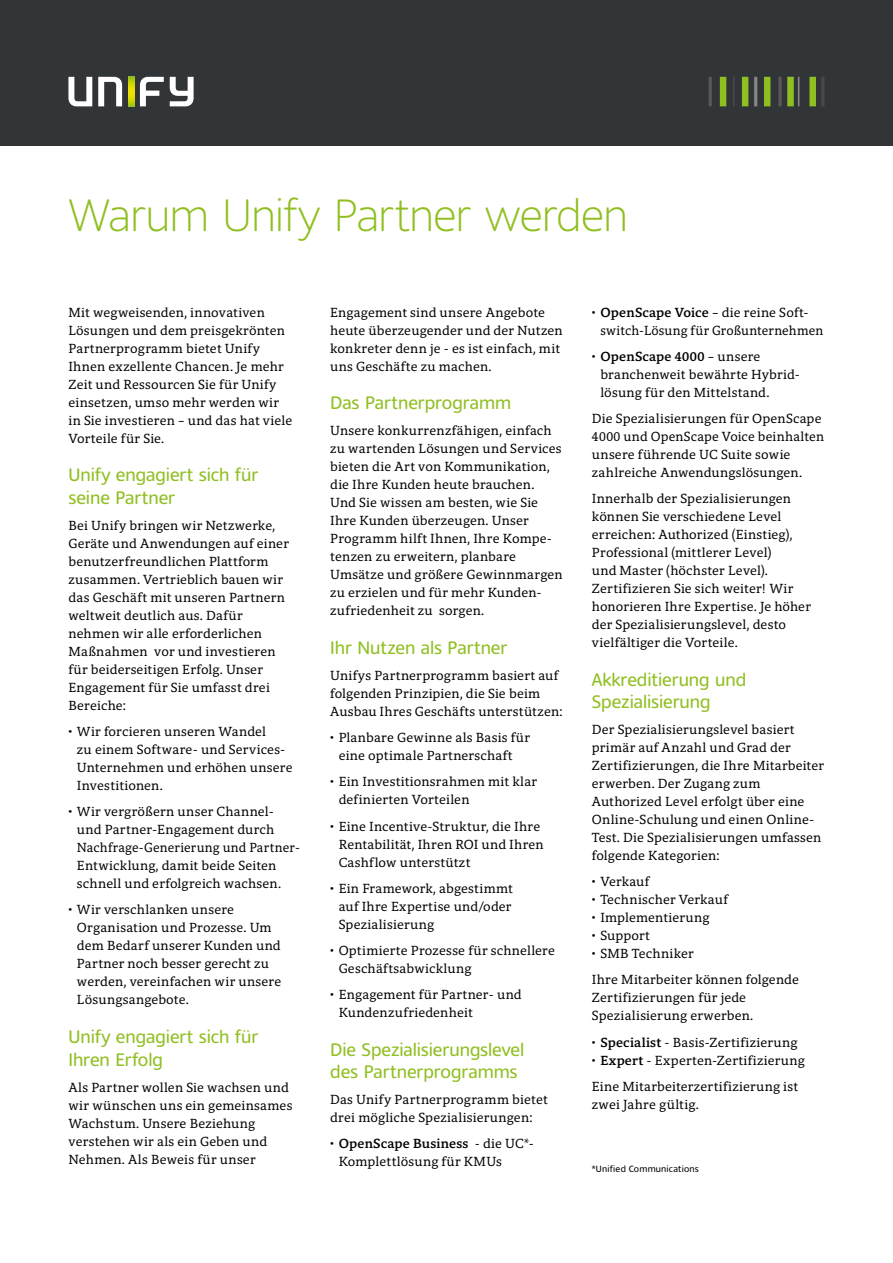
<style>
.page{position:relative;width:893px;height:1263px;background:#fff}
.page>*{position:absolute;margin:0;border:0;box-sizing:border-box;transform-origin:0 0}
.t1{font:300 45px "Harmony Sans";letter-spacing:-.01em;color:#90bf21}
.t2{font:18px/22.5px "Harmony Sans";letter-spacing:-.005em;color:#90bf21}
.t3{font:13.5px/18px "Harmony Serif";letter-spacing:.015em;color:#000}
.t4{font:9px "Harmony Sans";letter-spacing:.02em;color:#000}
.s1{font-weight:700}
</style>
<div class="page">
<div style="left:0;top:0;width:893px;height:145px;background:#323538"></div>
<svg style="left:68px;top:77px;width:126px;height:30px"></svg>
<hr style="left:821px;top:77px;width:3px;height:29px;background:#49484b">
<hr style="left:709px;top:77px;width:3px;height:29px;background:#5a575b">
<svg style="left:720px;top:77px;width:96px;height:29px"></svg>
<h1 class="t1" style="left:68px;top:187px;width:561px">Warum Unify Partner werden</h1>
<p class="t3" style="left:68px;top:303px;width:225px">Mit wegweisenden, innovativen<br>Lösungen und dem preisgekrönten<br>Partnerprogramm bietet Unify<br>Ihnen exzellente Chancen. Je mehr<br>Zeit und Ressourcen Sie für Unify einsetzen, umso mehr werden wir in Sie investieren – und das hat viele<br>Vorteile für Sie.</p>
<h2 class="t2" style="left:68px;top:463px;width:191px">Unify engagiert sich für seine Partner</h2>
<p class="t3" style="left:68px;top:516px;width:222px">Bei Unify bringen wir Netzwerke,<br>Geräte und Anwendungen auf einer benutzerfreundlichen Plattform zusammen. Vertrieblich bauen wir das Geschäft mit unseren Partnern weltweit deutlich aus. Dafür nehmen wir alle erforderlichen<br>Maßnahmen vor und investieren für beiderseitigen Erfolg. Unser<br>Engagement für Sie umfasst drei<br>Bereiche:</p>
<p class="t3" style="left:77px;top:722px;width:217px;text-indent:-9px">• Wir forcieren unseren Wandel<br>zu einem Software- und Services-<br>Unternehmen und erhöhen unsere<br>Investitionen.</p>
<p class="t3" style="left:77px;top:802px;width:224px;text-indent:-9px">• Wir vergrößern unser Channel&shy;und Partner-Engagement durch Nachfrage-Generierung und Partner-Entwicklung, damit beide Seiten schnell und erfolgreich wachsen.</p>
<p class="t3" style="left:77px;top:901px;width:206px;text-indent:-9px">• Wir verschlanken unsere<br>Organisation und Prozesse. Um dem Bedarf unserer Kunden und<br>Partner noch besser gerecht zu werden, vereinfachen wir unsere<br>Lösungsangebote.</p>
<h2 class="t2" style="left:68px;top:1025px;width:191px">Unify engagiert sich für<br>Ihren Erfolg</h2>
<p class="t3" style="left:68px;top:1078px;width:226px">Als Partner wollen Sie wachsen und wir wünschen uns ein gemeinsames<br>Wachstum. Unsere Beziehung verstehen wir als ein Geben und<br>Nehmen. Als Beweis für unser</p>
<p class="t3" style="left:330px;top:303px;width:234px">Engagement sind unsere Angebote heute überzeugender und der Nutzen konkreter denn je - es ist einfach, mit uns Geschäfte zu machen.</p>
<h2 class="t2" style="left:330px;top:391px;width:182px">Das Partnerprogramm</h2>
<p class="t3" style="left:330px;top:422px;width:234px">Unsere konkurrenzfähigen, einfach zu wartenden Lösungen und Services bieten die Art von Kommunikation, die Ihre Kunden heute brauchen.<br>Und Sie wissen am besten, wie Sie<br>Ihre Kunden überzeugen. Unser<br>Programm hilft Ihnen, Ihre Kompe&shy;tenzen zu erweitern, planbare<br>Umsätze und größere Gewinnmargen zu erzielen und für mehr Kunden&shy;zufriedenheit zu sorgen.</p>
<h2 class="t2" style="left:330px;top:636px;width:179px">Ihr Nutzen als Partner</h2>
<p class="t3" style="left:330px;top:667px;width:234px">Unifys Partnerprogramm basiert auf folgenden Prinzipien, die Sie beim<br>Ausbau Ihres Geschäfts unterstützen:</p>
<p class="t3" style="left:339px;top:729px;width:193px;text-indent:-9px">• Planbare Gewinne als Basis für eine optimale Partnerschaft</p>
<p class="t3" style="left:339px;top:773px;width:200px;text-indent:-9px">• Ein Investitionsrahmen mit klar definierten Vorteilen</p>
<p class="t3" style="left:339px;top:817px;width:207px;text-indent:-9px">• Eine Incentive-Struktur, die Ihre<br>Rentabilität, Ihren ROI und Ihren<br>Cashflow unterstützt</p>
<p class="t3" style="left:339px;top:879px;width:176px;text-align:justify;text-indent:-9px">• Ein Framework, abgestimmt auf Ihre Expertise und/oder Spezialisierung</p>
<p class="t3" style="left:339px;top:941px;width:218px;text-indent:-9px">• Optimierte Prozesse für schnellere<br>Geschäftsabwicklung</p>
<p class="t3" style="left:339px;top:985px;width:185px;text-indent:-9px">• Engagement für Partner- und<br>Kundenzufriedenheit</p>
<h2 class="t2" style="left:330px;top:1038px;width:196px">Die Spezialisierungslevel des Partnerprogramms</h2>
<p class="t3" style="left:330px;top:1091px;width:219px">Das Unify Partnerprogramm bietet drei mögliche Spezialisierungen:</p>
<p class="t3" style="left:339px;top:1135px;width:197px;text-indent:-9px">• <span class="s1">OpenScape Business</span> - die UC*-<br>Komplettlösung für KMUs</p>
<p class="t3" style="left:600px;top:303px;width:225px;text-indent:-8px">• <span class="s1">OpenScape Voice</span> – die reine Soft&shy;switch-Lösung für Großunternehmen</p>
<p class="t3" style="left:600px;top:347px;width:201px;text-indent:-9px">• <span class="s1">OpenScape 4000</span> – unsere branchenweit bewährte Hybrid&shy;lösung für den Mittelstand.</p>
<p class="t3" style="left:592px;top:409px;width:234px">Die Spezialisierungen für OpenScape 4000 und OpenScape Voice beinhalten unsere führende UC Suite sowie zahlreiche Anwendungslösungen.</p>
<p class="t3" style="left:592px;top:489px;width:221px">Innerhalb der Spezialisierungen können Sie verschiedene Level erreichen: Authorized (Einstieg), Professional (mittlerer Level)<br>und Master (höchster Level).<br>Zertifizieren Sie sich weiter! Wir honorieren Ihre Expertise. Je höher der Spezialisierungslevel, desto vielfältiger die Vorteile.</p>
<h2 class="t2" style="left:592px;top:668px;width:156px">Akkreditierung und<br>Spezialisierung</h2>
<p class="t3" style="left:592px;top:721px;width:234px">Der Spezialisierungslevel basiert primär auf Anzahl und Grad der Zertifizierungen, die Ihre Mitarbeiter erwerben. Der Zugang zum Authorized Level erfolgt über eine Online-Schulung und einen Online-Test. Die Spezialisierungen umfassen folgende Kategorien:</p>
<p class="t3" style="left:592px;top:873px;width:59px">• Verkauf</p>
<p class="t3" style="left:592px;top:891px;width:137px">• Technischer Verkauf</p>
<p class="t3" style="left:592px;top:909px;width:119px">• Implementierung</p>
<p class="t3" style="left:592px;top:927px;width:60px">• Support</p>
<p class="t3" style="left:592px;top:941px;width:209px;line-height:26.1px">• SMB Techniker<br>Ihre Mitarbeiter können folgende</p>
<p class="t3" style="left:592px;top:989px;width:163px">Zertifizierungen für jede<br>Spezialisierung erwerben.</p>
<p class="t3" style="left:592px;top:1033px;width:207px">• <span class="s1">Specialist</span> - Basis-Zertifizierung</p>
<p class="t3" style="left:592px;top:1047px;width:214px;line-height:26.1px">• <span class="s1">Expert</span> - Experten-Zertifizierung<br>Eine Mitarbeiterzertifizierung ist</p>
<p class="t3" style="left:592px;top:1095px;width:108px">zwei Jahre gültig.</p>
<p class="t4" style="left:592px;top:1163px;width:108px">*Unified Communications</p>
</div>
